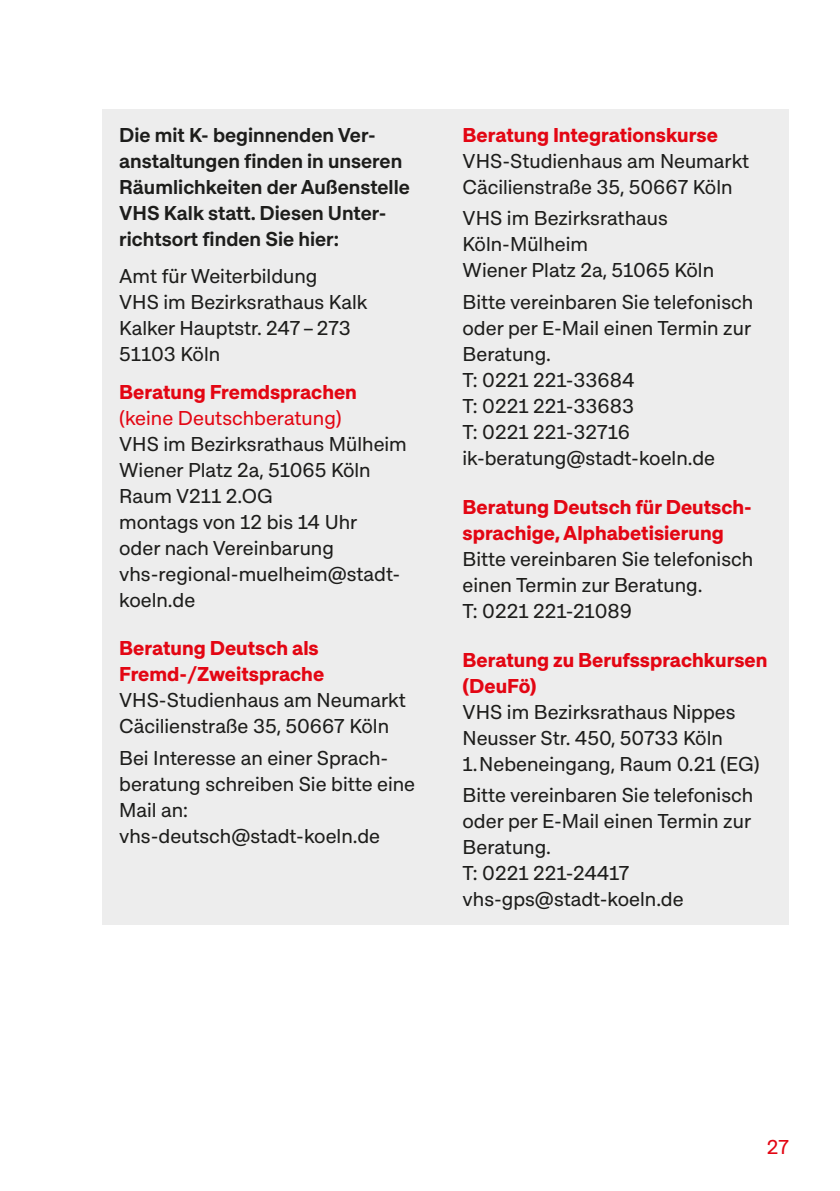
<style>
.page{position:relative;width:840px;height:1191px;background:#fff}
.page>*{position:absolute;margin:0;border:0;box-sizing:border-box;transform-origin:0 0}
.t1{font:20px/26px "Approach Koeln";color:#1d1d1b}
.t2{font:600 20px/26px "Approach Koeln";color:#1d1d1b}
.t3{font:20px "Approach Koeln";color:#e30613}
.s1{font-weight:700;color:#e30613}
.s2{color:#e30613}
</style>
<div class="page">
<div style="left:102px;top:110px;width:686px;height:815px;background:#ededed"></div>
<p class="t2" style="left:119px;top:121px;width:292px">Die mit K- beginnenden Ver&shy;anstaltungen finden in unseren<br>Räumlichkeiten der Außenstelle<br>VHS Kalk statt. Diesen Unter&shy;richtsort finden Sie hier:</p>
<p class="t1" style="left:119px;top:262px;width:250px">Amt für Weiterbildung<br>VHS im Bezirksrathaus Kalk<br>Kalker Hauptstr. 247–273<br>51103 Köln</p>
<p class="t1" style="left:119px;top:378px;width:289px"><span class="s1">Beratung Fremdsprachen </span><span class="s2">(keine Deutschberatung)<br></span>VHS im Bezirksrathaus Mülheim<br>Wiener Platz 2a, 51065 Köln<br>Raum V211 2.OG<br>montags von 12 bis 14 Uhr<br>oder nach Vereinbarung vhs-regional-muelheim@stadt&shy;koeln.de</p>
<p class="t1" style="left:119px;top:634px;width:288px"><span class="s1">Beratung Deutsch als<br>Fremd-/Zweitsprache<br></span>VHS-Studienhaus am Neumarkt<br>Cäcilienstraße 35, 50667 Köln</p>
<p class="t1" style="left:119px;top:744px;width:297px">Bei Interesse an einer Sprach&shy;beratung schreiben Sie bitte eine<br>Mail an: vhs-deutsch@stadt-koeln.de</p>
<p class="t1" style="left:462px;top:121px;width:288px"><span class="s1">Beratung Integrationskurse<br></span>VHS-Studienhaus am Neumarkt<br>Cäcilienstraße 35, 50667 Köln</p>
<p class="t1" style="left:462px;top:205px;width:253px">VHS im Bezirksrathaus<br>Köln-Mülheim<br>Wiener Platz 2a, 51065 Köln</p>
<p class="t1" style="left:462px;top:288px;width:292px">Bitte vereinbaren Sie telefonisch oder per E-Mail einen Termin zur<br>Beratung.<br>T: 0221 221-33684<br>T: 0221 221-33683<br>T: 0221 221-32716 ik-beratung@stadt-koeln.de</p>
<p class="t1" style="left:462px;top:493px;width:292px"><span class="s1">Beratung Deutsch für Deutsch&shy;sprachige, Alphabetisierung<br></span>Bitte vereinbaren Sie telefonisch einen Termin zur Beratung.<br>T: 0221 221-21089</p>
<p class="t1" style="left:462px;top:646px;width:306px"><span class="s1">Beratung zu Berufssprachkursen (DeuFö)<br></span>VHS im Bezirksrathaus Nippes<br>Neusser Str. 450, 50733 Köln<br>1.Nebeneingang, Raum 0.21 (EG)</p>
<p class="t1" style="left:462px;top:781px;width:292px">Bitte vereinbaren Sie telefonisch oder per E-Mail einen Termin zur<br>Beratung.<br>T: 0221 221-24417 vhs-gps@stadt-koeln.de</p>
<p class="t3" style="left:766px;top:1134px;width:24px">27</p>
</div>
